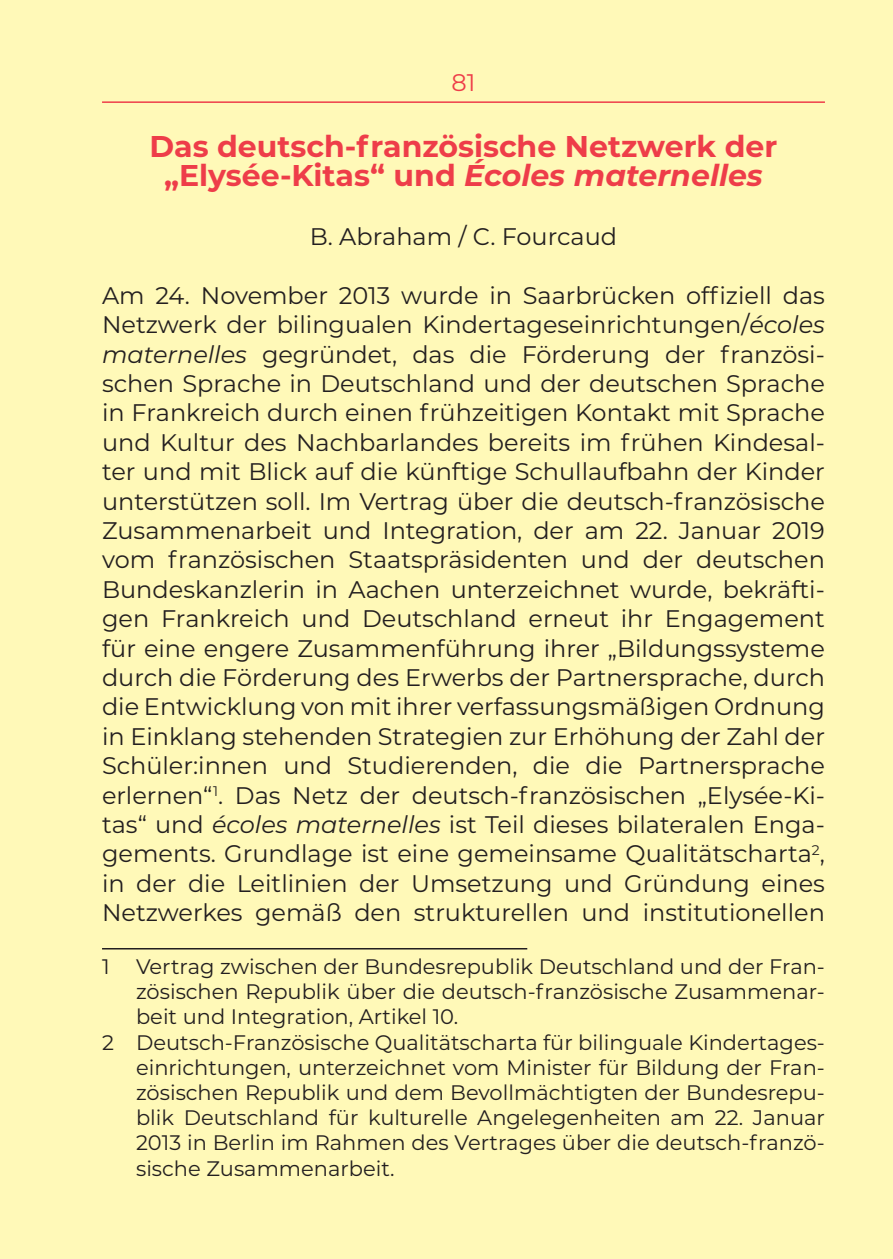
<style>
.page{position:relative;width:893px;height:1259px;background:#fff9b8}
.page>*{position:absolute;margin:0;border:0;box-sizing:border-box;transform-origin:0 0}
.Überschrift_1_d{font:700 30px/29.4px "Montserrat";color:#ee3d49;text-align:center}
.Standard_d{font:24px/29.4px "Montserrat";color:#231f20;text-align:justify}
.t1{font:24px "Montserrat";color:#ee3d49}
.Fußnotentext_D{font:21px/25.2px "Montserrat";color:#231f20;text-align:justify}
.s1{font-style:italic}
</style>
<div class="page">
<hr style="left:102px;top:101px;width:723px;height:2px;background:#ee3d49">
<hr style="left:102px;top:948px;width:425px;height:1px;background:#231f20">
<p class="t1" style="left:451px;top:66px;width:25px">81</p>
<p class="Überschrift_1_d" style="left:149px;top:130px;width:629px">Das deutsch-französische Netzwerk der „Elysée-Kitas“ und <span class="s1">Écoles maternelles</span></p>
<p class="Standard_d" style="left:310px;top:221px;width:309px">B. Abraham / C. Fourcaud</p>
<p class="Standard_d" style="left:102px;top:280px;width:724px">Am 24. November 2013 wurde in Saarbrücken offiziell das Netzwerk der bilingualen Kindertageseinrichtungen/<span class="s1">écoles maternelles</span> gegründet, das die Förderung der französi&shy;schen Sprache in Deutschland und der deutschen Sprache in Frankreich durch einen frühzeitigen Kontakt mit Sprache und Kultur des Nachbarlandes bereits im frühen Kindesal&shy;ter und mit Blick auf die künftige Schullaufbahn der Kinder unterstützen soll. Im Vertrag über die deutsch-französische Zusammenarbeit und Integration, der am 22. Januar 2019 vom französischen Staatspräsidenten und der deutschen Bundeskanzlerin in Aachen unterzeichnet wurde, bekräfti&shy;gen Frankreich und Deutschland erneut ihr Engagement für eine engere Zusammenführung ihrer „Bildungssysteme durch die Förderung des Erwerbs der Partnersprache, durch die Entwicklung von mit ihrer verfassungsmäßigen Ordnung in Einklang stehenden Strategien zur Erhöhung der Zahl der Schüler:innen und Studierenden, die die Partnersprache erlernen“<sup>1</sup>. Das Netz der deutsch-französischen „Elysée-Ki&shy;tas“ und <span class="s1">écoles maternelles</span> ist Teil dieses bilateralen Enga&shy;gements. Grundlage ist eine gemeinsame Qualitätscharta<sup>2</sup>, in der die Leitlinien der Umsetzung und Gründung eines Netzwerkes gemäß den strukturellen und institutionellen</p>
<p class="Fußnotentext_D" style="left:102px;top:953px;width:9px">1</p>
<p class="Fußnotentext_D" style="left:136px;top:953px;width:690px">Vertrag zwischen der Bundesrepublik Deutschland und der Fran&shy;zösischen Republik über die deutsch-französische Zusammenar&shy;beit und Integration, Artikel 10.</p>
<p class="Fußnotentext_D" style="left:136px;top:1028px;width:690px;text-indent:-34px">2 Deutsch-Französische Qualitätscharta für bilinguale Kindertages&shy;einrichtungen, unterzeichnet vom Minister für Bildung der Fran&shy;zösischen Republik und dem Bevollmächtigten der Bundesrepu&shy;blik Deutschland für kulturelle Angelegenheiten am 22. Januar 2013 in Berlin im Rahmen des Vertrages über die deutsch-franzö&shy;sische Zusammenarbeit.</p>
</div>
